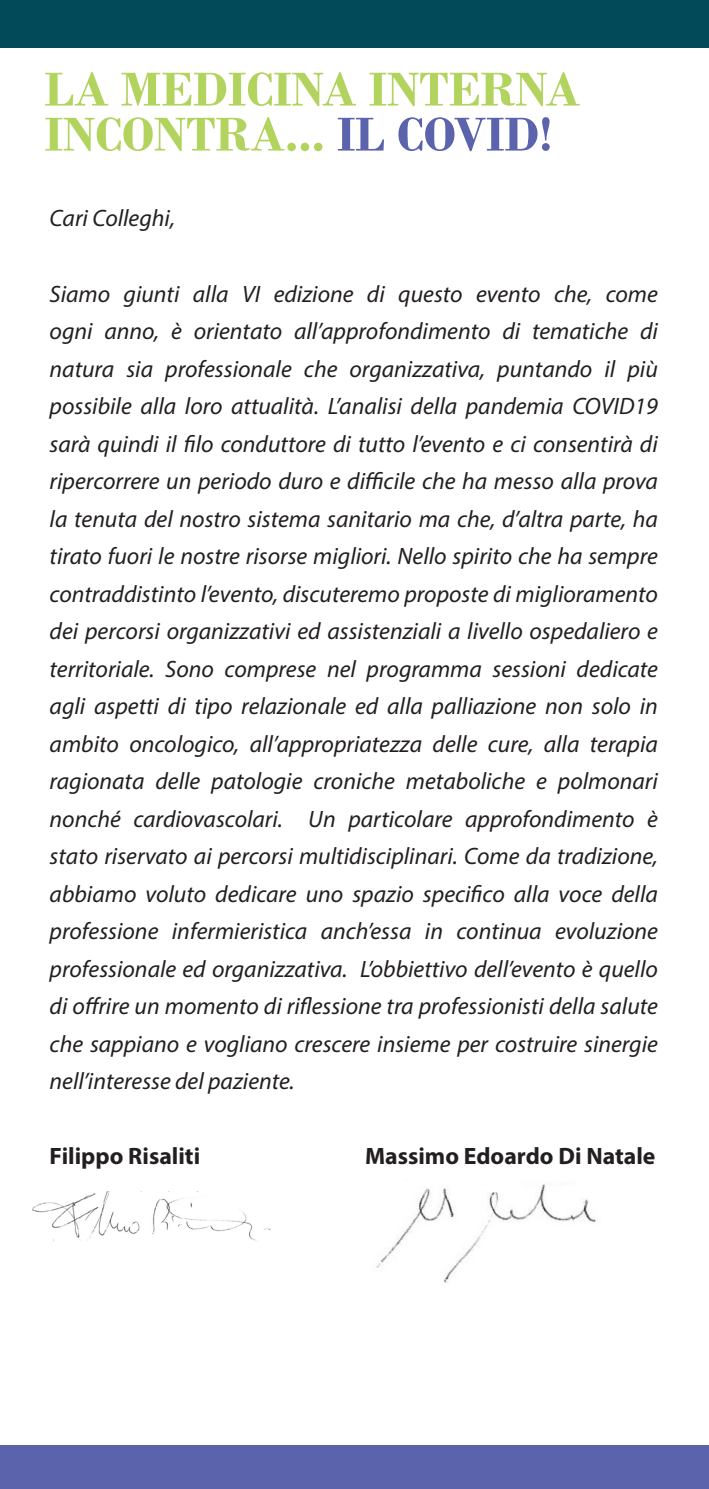
<style>
.page{position:relative;width:709px;height:1489px;background:#fff}
.page>*{position:absolute;margin:0;border:0;box-sizing:border-box;transform-origin:0 0}
.t1{font:700 50px/45px "Bodoni";letter-spacing:-.005em;color:#b2d45f}
.t2{font:italic 23.75px/37.5px "Myriad Pro";color:#231f20;text-align:justify}
.t3{font:700 23.75px "Myriad Pro";color:#231f20}
.s1{color:#5b63ad}
</style>
<div class="page">
<div style="left:0;top:0;width:709px;height:47px;background:#024959"></div>
<div style="left:0;top:1444px;width:709px;height:44px;background:#5b63ad"></div>
<img style="left:32px;top:1191px;width:239px;height:50px">
<img style="left:376px;top:1184px;width:220px;height:99px">
<p class="t1" style="left:44px;top:66px;width:537px">LA MEDICINA INTERNA<br>INCONTRA... <span class="s1">IL COVID!</span></p>
<p class="t2" style="left:50px;top:199px;width:127px">Cari Colleghi,</p>
<p class="t2" style="left:50px;top:274px;width:610px">Siamo giunti alla VI edizione di questo evento che, come ogni anno, è orientato all’approfondimento di tematiche di natura sia professionale che organizzativa, puntando il più possibile alla loro attualità. L’analisi della pandemia COVID19 sarà quindi il filo conduttore di tutto l’evento e ci consentirà di ripercorrere un periodo duro e difficile che ha messo alla prova la tenuta del nostro sistema sanitario ma che, d’altra parte, ha tirato fuori le nostre risorse migliori. Nello spirito che ha sempre contraddistinto l’evento, discuteremo proposte di miglioramento dei percorsi organizzativi ed assistenziali a livello ospedaliero e territoriale. Sono comprese nel programma sessioni dedicate agli aspetti di tipo relazionale ed alla palliazione non solo in ambito oncologico, all’appropriatezza delle cure, alla terapia ragionata delle patologie croniche metaboliche e polmonari nonché cardiovascolari. Un particolare approfondimento è stato riservato ai percorsi multidisciplinari. Come da tradizione, abbiamo voluto dedicare uno spazio specifico alla voce della professione infermieristica anch’essa in continua evoluzione professionale ed organizzativa. L’obbiettivo dell’evento è quello di offrire un momento di riflessione tra professionisti della salute che sappiano e vogliano crescere insieme per costruire sinergie nell’interesse del paziente.</p>
<p class="t3" style="left:50px;top:1140px;width:152px">Filippo Risaliti</p>
<p class="t3" style="left:365px;top:1140px;width:292px">Massimo Edoardo Di Natale</p>
</div>
